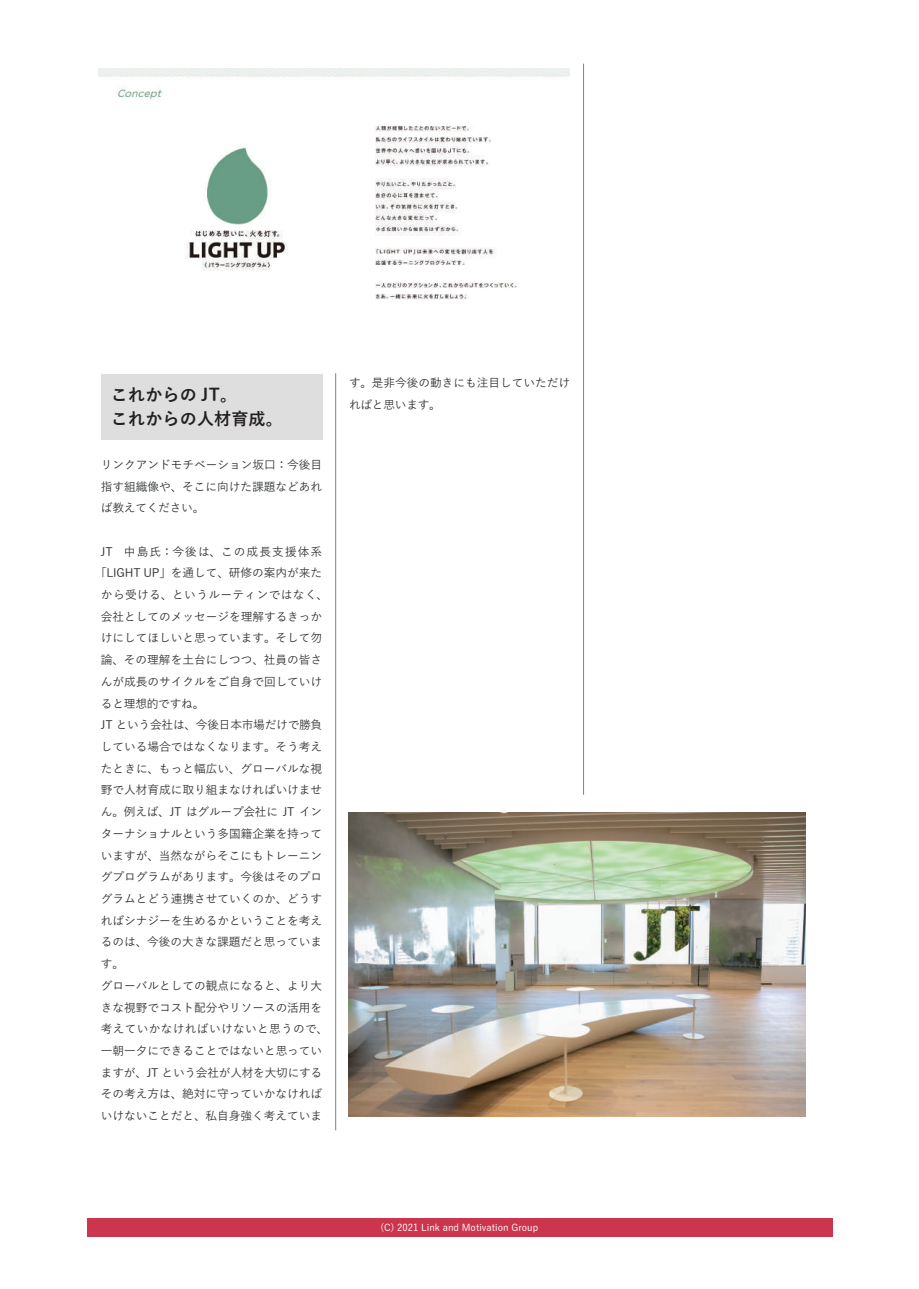
<style>
.page{position:relative;width:919px;height:1289px;background:#fff}
.page>*{position:absolute;margin:0;border:0;box-sizing:border-box;transform-origin:0 0}
.t1{font:700 16.95px/24px "Yu Gothic";letter-spacing:.01em;color:#231f20}
.t2{font:500 11.7px/21.8px "Yu Gothic";letter-spacing:-.005em;color:#323434;text-align:justify}
.t3{font:500 11.7px "Yu Gothic";letter-spacing:.095em;color:#323434}
.t4{font:500 11.7px "Yu Gothic";letter-spacing:.03em;color:#323434}
.t5{font:500 11.7px "Yu Gothic";letter-spacing:.025em;color:#323434}
.t6{font:500 9.6px "Yu Gothic";color:#fff}
</style>
<div class="page">
<div style="left:101px;top:374px;width:221px;height:66px;background:#dedede"></div>
<hr style="left:335px;top:373px;width:1px;height:757px;background:#7f8185">
<hr style="left:583px;top:64px;width:1px;height:730px;background:#7f8185">
<img style="left:99px;top:69px;width:471px;height:231px">
<img style="left:349px;top:812px;width:456px;height:304px">
<div style="left:86px;top:1218px;width:746px;height:19px;background:#cc354e"></div>
<h1 class="t1" style="left:111px;top:383px;width:173px">これからの JT。<br>これからの人材育成。</h1>
<p class="t2" style="left:101px;top:452px;width:223px">リンクアンドモチベーション坂口：今後目指す組織像や、そこに向けた課題などあれば教えてください。</p>
<p class="t3" style="left:101px;top:540px;width:223px">JT　中島氏：今後は、この成長支援体系</p>
<p class="t2" style="left:95px;top:560px;width:229px">「LIGHT UP」を通して、研修の案内が来た</p>
<p class="t4" style="left:101px;top:584px;width:229px">から受ける、というルーティンではなく、</p>
<p class="t2" style="left:101px;top:604px;width:223px">会社としてのメッセージを理解するきっか</p>
<p class="t2" style="left:101px;top:625px;width:223px">けにしてほしいと思っています。そして勿</p>
<p class="t2" style="left:101px;top:647px;width:223px">論、その理解を土台にしつつ、社員の皆さ</p>
<p class="t2" style="left:101px;top:669px;width:223px">んが成長のサイクルをご自身で回していけ</p>
<p class="t2" style="left:101px;top:691px;width:105px">ると理想的ですね。</p>
<p class="t2" style="left:101px;top:712px;width:223px">JT という会社は、今後日本市場だけで勝負</p>
<p class="t2" style="left:101px;top:734px;width:223px">している場合ではなくなります。そう考え</p>
<p class="t2" style="left:101px;top:756px;width:223px">たときに、もっと幅広い、グローバルな視</p>
<p class="t2" style="left:101px;top:777px;width:223px">野で人材育成に取り組まなければいけませ</p>
<p class="t2" style="left:101px;top:799px;width:223px">ん。例えば、JT はグループ会社に JT イン</p>
<p class="t2" style="left:101px;top:821px;width:223px">ターナショナルという多国籍企業を持って</p>
<p class="t2" style="left:101px;top:842px;width:223px">いますが、当然ながらそこにもトレーニン</p>
<p class="t2" style="left:101px;top:864px;width:223px">グプログラムがあります。今後はそのプロ</p>
<p class="t2" style="left:101px;top:886px;width:223px">グラムとどう連携させていくのか、どうす</p>
<p class="t2" style="left:101px;top:908px;width:223px">ればシナジーを生めるかということを考え</p>
<p class="t2" style="left:101px;top:929px;width:223px">るのは、今後の大きな課題だと思っていま</p>
<p class="t2" style="left:101px;top:951px;width:25px">す。</p>
<p class="t2" style="left:101px;top:973px;width:223px">グローバルとしての観点になると、より大</p>
<p class="t2" style="left:101px;top:994px;width:223px">きな視野でコスト配分やリソースの活用を</p>
<p class="t5" style="left:101px;top:1018px;width:229px">考えていかなければいけないと思うので、</p>
<p class="t2" style="left:101px;top:1038px;width:223px">一朝一夕にできることではないと思ってい</p>
<p class="t2" style="left:101px;top:1060px;width:223px">ますが、JT という会社が人材を大切にする</p>
<p class="t2" style="left:101px;top:1081px;width:223px">その考え方は、絶対に守っていかなければ</p>
<p class="t2" style="left:101px;top:1103px;width:223px">いけないことだと、私自身強く考えていま</p>
<p class="t2" style="left:349px;top:370px;width:223px">す。是非今後の動きにも注目していただければと思います。</p>
<p class="t6" style="left:380px;top:1218px;width:159px">(C) 2021 Link and Motivation Group</p>
<p class="t6" style="left:408px;top:1218px;width:12px">19</p>
</div>
